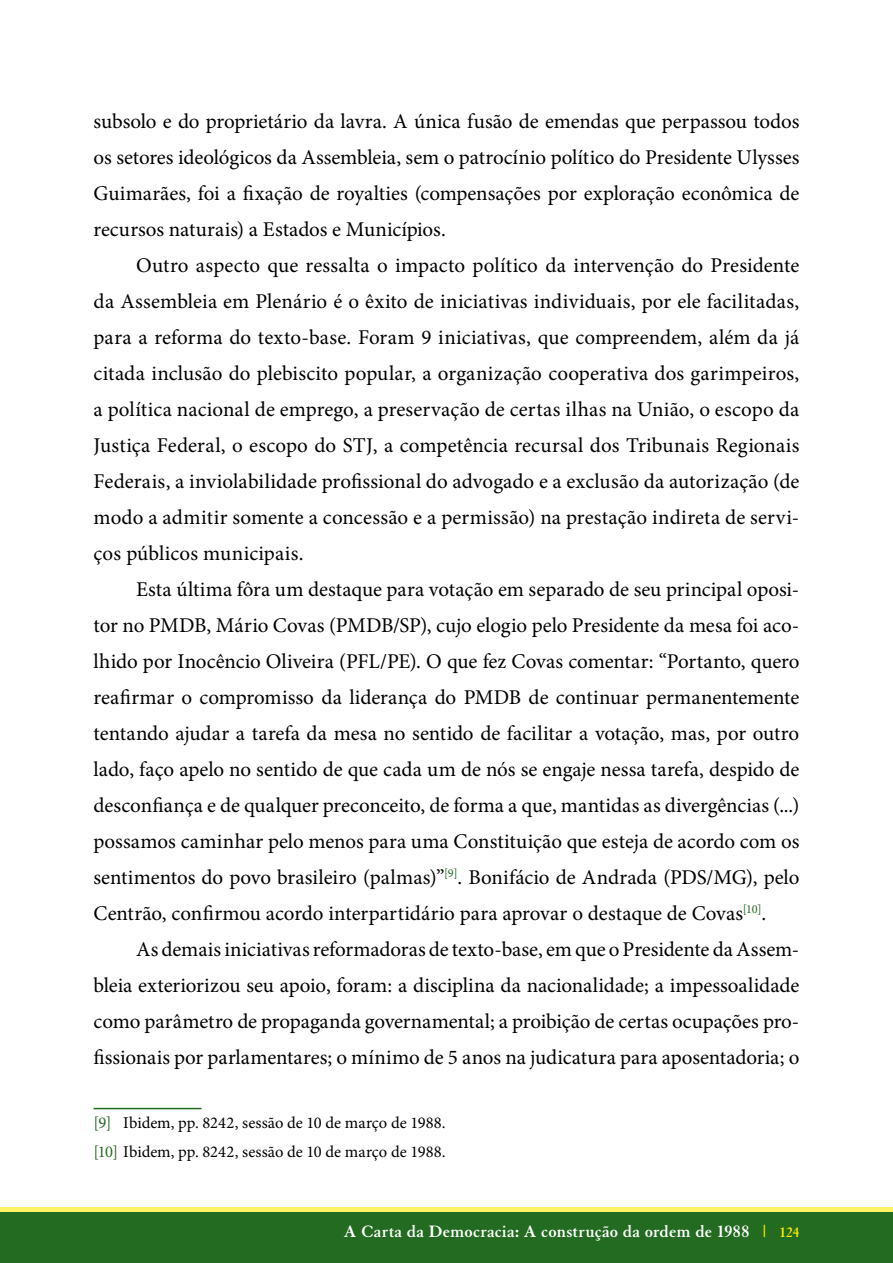
<style>
.page{position:relative;width:893px;height:1263px;background:#fff}
.page>*{position:absolute;margin:0;border:0;box-sizing:border-box;transform-origin:0 0}
.TEXTO{font:21px/36px "Minion Pro";color:#000;text-align:justify}
.t1{font:700 18px "Granjon";letter-spacing:.015em;color:#fff}
.NOTA{font:16.5px "Minion Pro";color:#000}
.s1{color:#226b20}
.s2{color:#ffed00}
.s3{font-size:15px;color:#ffed00}
</style>
<div class="page">
<div style="left:0;top:1212px;width:893px;height:51px;background:#226b20"></div>
<hr style="left:0;top:1208px;width:893px;height:4px;background:#fff265">
<hr style="left:94px;top:1108px;width:108px;height:1px;background:#226b20">
<p class="TEXTO" style="left:94px;top:103px;width:707px">subsolo e do proprietário da lavra. A única fusão de emendas que perpassou todos os setores ideológicos da Assembleia, sem o patrocínio político do Presidente Ulysses Guimarães, foi a fixação de royalties (compensações por exploração econômica de recursos naturais) a Estados e Municípios.</p>
<p class="TEXTO" style="left:94px;top:247px;width:707px;text-indent:43px">Outro aspecto que ressalta o impacto político da intervenção do Presidente da Assembleia em Plenário é o êxito de iniciativas individuais, por ele facilitadas, para a reforma do texto-base. Foram 9 iniciativas, que compreendem, além da já citada inclusão do plebiscito popular, a organização cooperativa dos garimpeiros, a política nacional de emprego, a preservação de certas ilhas na União, o escopo da Justiça Federal, o escopo do STJ, a competência recursal dos Tribunais Regionais Federais, a inviolabilidade profissional do advogado e a exclusão da autorização (de modo a admitir somente a concessão e a permissão) na prestação indireta de servi&shy;ços públicos municipais.</p>
<p class="TEXTO" style="left:94px;top:571px;width:707px;text-indent:43px">Esta última fôra um destaque para votação em separado de seu principal oposi&shy;tor no PMDB, Mário Covas (PMDB/SP), cujo elogio pelo Presidente da mesa foi aco&shy;lhido por Inocêncio Oliveira (PFL/PE). O que fez Covas comentar: “Portanto, quero reafirmar o compromisso da liderança do PMDB de continuar permanentemente tentando ajudar a tarefa da mesa no sentido de facilitar a votação, mas, por outro lado, faço apelo no sentido de que cada um de nós se engaje nessa tarefa, despido de desconfiança e de qualquer preconceito, de forma a que, mantidas as divergências (...) possamos caminhar pelo menos para uma Constituição que esteja de acordo com os sentimentos do povo brasileiro (palmas)”<sup>[9]</sup>. Bonifácio de Andrada (PDS/MG), pelo Centrão, confirmou acordo interpartidário para aprovar o destaque de Covas<sup>[10]</sup>.</p>
<p class="TEXTO" style="left:94px;top:931px;width:707px;text-indent:43px">As demais iniciativas reformadoras de texto-base, em que o Presidente da Assem&shy;bleia exteriorizou seu apoio, foram: a disciplina da nacionalidade; a impessoalidade como parâmetro de propaganda governamental; a proibição de certas ocupações pro&shy;fissionais por parlamentares; o mínimo de 5 anos na judicatura para aposentadoria; o</p>
<p class="NOTA" style="left:94px;top:1112px;width:354px"><span class="s1">[9]</span> Ibidem, pp. 8242, sessão de 10 de março de 1988.</p>
<p class="NOTA" style="left:94px;top:1140px;width:354px"><span class="s1">[10]</span> Ibidem, pp. 8242, sessão de 10 de março de 1988.</p>
<p class="t1" style="left:344px;top:1222px;width:457px">A Carta da Democracia: A construção da ordem de 1988 <span class="s2">|</span> <span class="s3">124</span></p>
</div>
